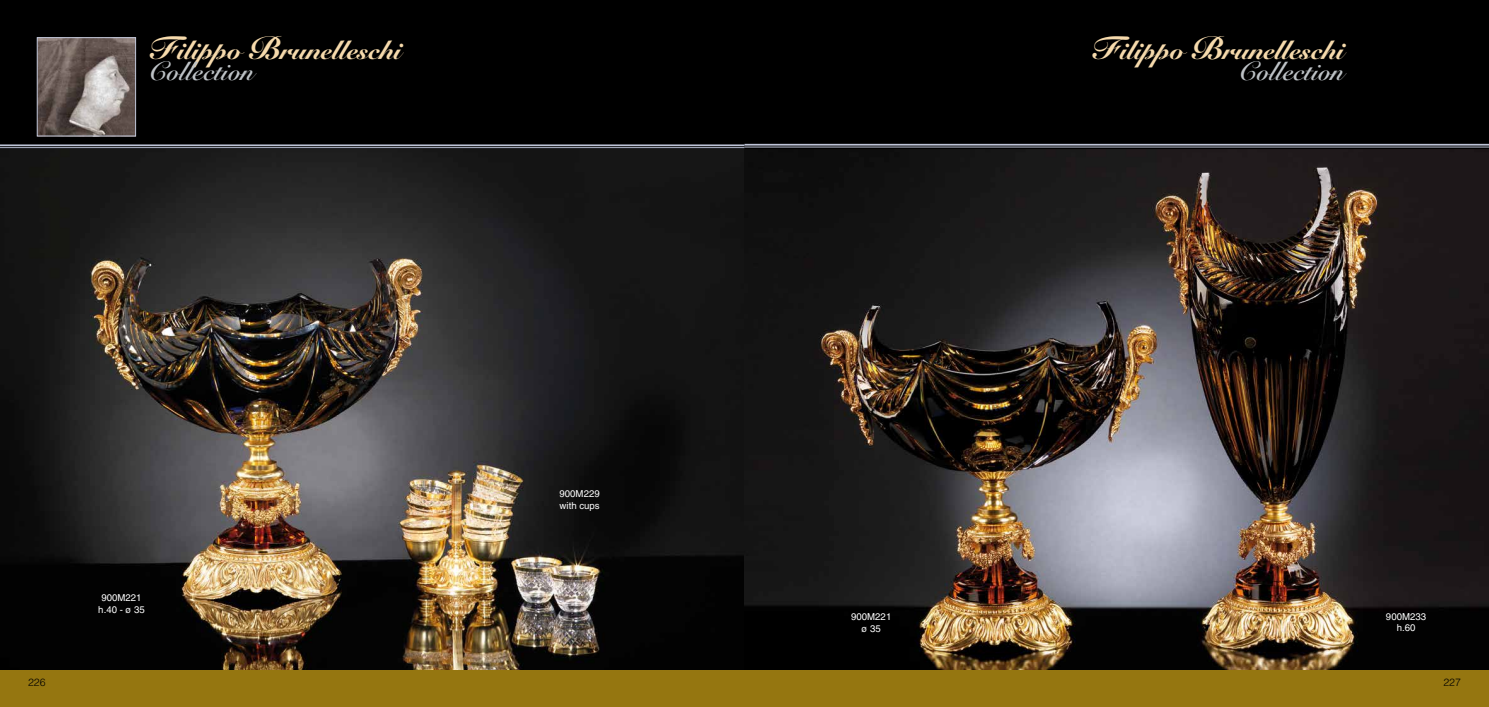
<style>
.page{position:relative;width:1489px;height:707px;background:#fff}
.page>*{position:absolute;margin:0;border:0;box-sizing:border-box;transform-origin:0 0}
.t1{font:26.25px "Snell Roundhand LT Std Blk Scr";color:#f6daac}
.t2{font:26.25px "Snell Roundhand LT Std Bd Scr";color:#bec3c7}
.t3{font:300 10.5px "Helvetica LT Std";color:#000}
.t4{font:9.62px/11.5px "Helvetica LT Std";color:#fff;text-align:center}
.s1{font-size:31.5px}
</style>
<div class="page">
<img style="left:0;top:149px;width:1488px;height:521px">
<div style="left:0;top:0;width:744px;height:149px;background:#000"></div>
<div style="left:744px;top:0;width:744px;height:149px;background:#000"></div>
<img style="left:39px;top:39px;width:95px;height:95px">
<div style="left:37px;top:37px;width:99px;height:99px;border:1px solid #bec4d7"></div>
<hr style="left:0;top:144px;width:744px;height:2px;background:#bec4d7">
<hr style="left:0;top:147px;width:744px;height:1px;background:#bec4d7">
<hr style="left:744px;top:144px;width:744px;height:2px;background:#bec4d7">
<hr style="left:744px;top:147px;width:744px;height:1px;background:#bec4d7">
<div style="left:744px;top:670px;width:744px;height:37px;background:#957610"></div>
<div style="left:0;top:670px;width:744px;height:37px;background:#957610"></div>
<h1 class="t1" style="left:149px;top:35px;width:253px"><span class="s1">F</span>ilippo <span class="s1">B</span>runelleschi</h1>
<h1 class="t2" style="left:149px;top:56px;width:106px">Collection</h1>
<p class="t4" style="left:98px;top:592px;width:48px">900M221 h.40 - ø 35</p>
<p class="t4" style="left:559px;top:488px;width:42px;text-align:left">900M229 with cups</p>
<h1 class="t1" style="left:1091px;top:34px;width:253px"><span class="s1">F</span>ilippo <span class="s1">B</span>runelleschi</h1>
<h1 class="t2" style="left:1239px;top:55px;width:106px">Collection</h1>
<p class="t4" style="left:851px;top:611px;width:42px">900M221 ø 35</p>
<p class="t4" style="left:1385px;top:610px;width:42px">900M233 h.60</p>
<p class="t3" style="left:28px;top:676px;width:19px">226</p>
<p class="t3" style="left:1443px;top:676px;width:19px">227</p>
</div>
